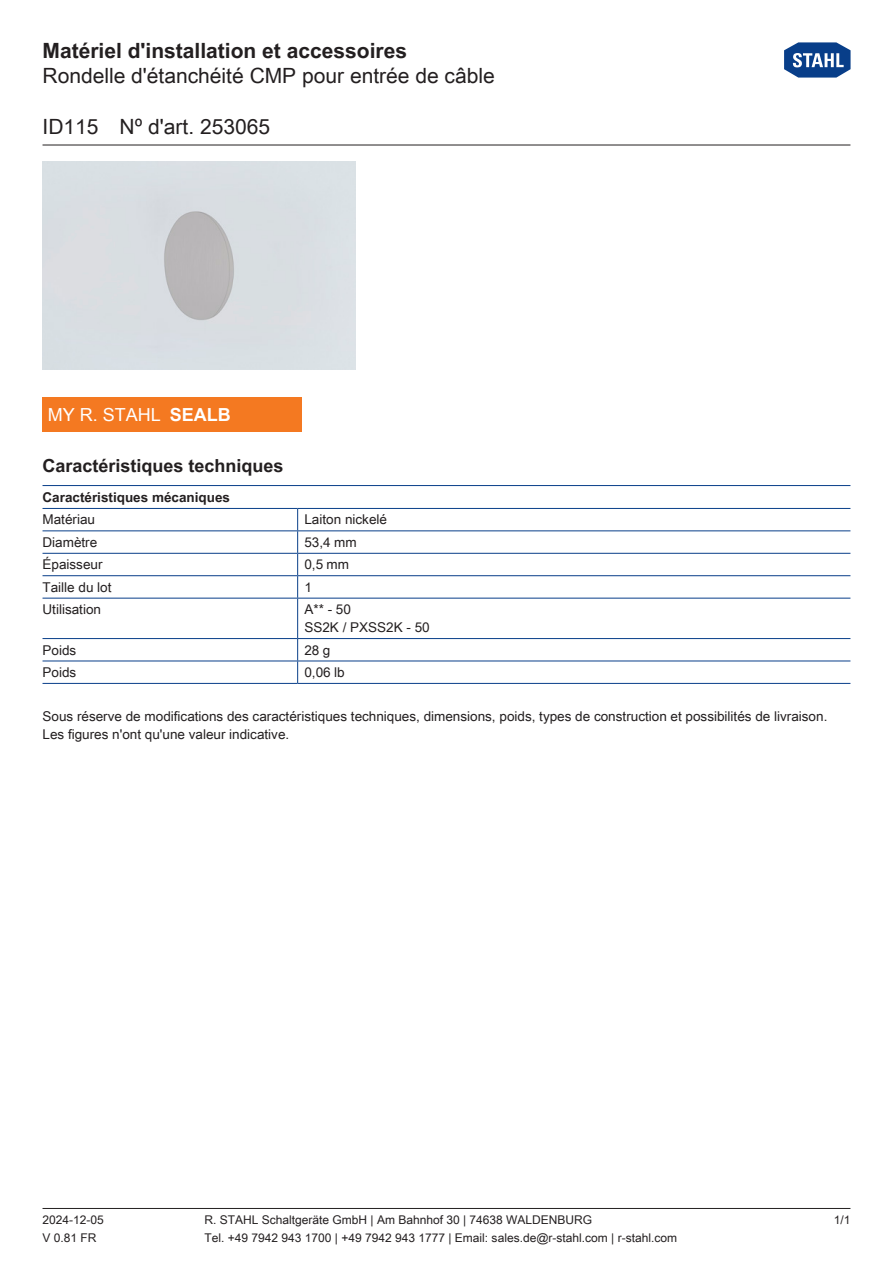
<style>
.page{position:relative;width:893px;height:1263px;background:#fff}
.page>*{position:absolute;margin:0;border:0;box-sizing:border-box;transform-origin:0 0}
.t1{font:21px "Arial Unicode MS";color:#231f20}
.t2{font:700 21px "Arial Unicode MS";color:#231f20}
.Table_Header_Technic{font:700 18px "Arial Unicode MS";color:#231f20}
.WebCode{font:18px "Arial Unicode MS";color:#fff}
._00_Basic_ParaStyle{font:13.5px/18px "Arial Unicode MS";color:#231f20}
.TabBody1stColumn{font:13.5px "Arial Unicode MS";color:#231f20}
.TabBodyLeft{font:13.5px "Arial Unicode MS";color:#231f20}
.TabHeader1stColumn{font:700 13.5px "Arial Unicode MS";color:#231f20}
.t3{font:12px "Arial Unicode MS";color:#231f20}
.s1{font-weight:700}
</style>
<div class="page">
<hr style="left:43px;top:1208px;width:807px;height:1px;background:#231f20">
<hr style="left:43px;top:145px;width:807px;height:1px;background:#231f20">
<svg style="left:784px;top:42px;width:67px;height:36px"></svg>
<hr style="left:43px;top:508px;width:255px;height:1px;background:#083e89">
<hr style="left:298px;top:508px;width:552px;height:1px;background:#083e89">
<hr style="left:43px;top:530px;width:255px;height:1px;background:#083e89">
<hr style="left:298px;top:530px;width:552px;height:1px;background:#083e89">
<hr style="left:43px;top:553px;width:255px;height:1px;background:#083e89">
<hr style="left:298px;top:553px;width:552px;height:1px;background:#083e89">
<hr style="left:43px;top:575px;width:255px;height:1px;background:#083e89">
<hr style="left:298px;top:575px;width:552px;height:1px;background:#083e89">
<svg style="left:297px;top:509px;width:1px;height:89px"></svg>
<hr style="left:43px;top:598px;width:255px;height:1px;background:#083e89">
<hr style="left:298px;top:598px;width:552px;height:1px;background:#083e89">
<hr style="left:297px;top:598px;width:1px;height:40px;background:#083e89">
<hr style="left:43px;top:638px;width:255px;height:1px;background:#083e89">
<hr style="left:298px;top:638px;width:552px;height:1px;background:#083e89">
<hr style="left:43px;top:660px;width:255px;height:1px;background:#083e89">
<hr style="left:43px;top:683px;width:255px;height:1px;background:#083e89">
<hr style="left:298px;top:660px;width:552px;height:1px;background:#083e89">
<hr style="left:298px;top:683px;width:552px;height:1px;background:#083e89">
<svg style="left:297px;top:639px;width:1px;height:44px"></svg>
<hr style="left:43px;top:485px;width:807px;height:1px;background:#083e89">
<img style="left:43px;top:162px;width:312px;height:208px">
<div style="left:43px;top:398px;width:259px;height:34px;background:#f47921"></div>
<h1 class="t2" style="left:43px;top:35px;width:366px">Matériel d'installation et accessoires</h1>
<h1 class="t1" style="left:43px;top:60px;width:454px">Rondelle d'étanchéité CMP pour entrée de câble</h1>
<h1 class="t1" style="left:43px;top:111px;width:229px">ID115 Nº d'art. 253065</h1>
<p class="WebCode" style="left:48px;top:402px;width:185px">MY R. STAHL <span class="s1">SEALB</span></p>
<p class="Table_Header_Technic" style="left:43px;top:453px;width:243px">Caractéristiques techniques</p>
<p class="TabHeader1stColumn" style="left:43px;top:487px;width:189px">Caractéristiques mécaniques</p>
<p class="TabBody1stColumn" style="left:43px;top:510px;width:54px">Matériau</p>
<p class="TabBodyLeft" style="left:304px;top:510px;width:84px">Laiton nickelé</p>
<p class="TabBody1stColumn" style="left:43px;top:532px;width:56px">Diamètre</p>
<p class="TabBodyLeft" style="left:304px;top:532px;width:54px">53,4 mm</p>
<p class="TabBody1stColumn" style="left:43px;top:555px;width:62px">Épaisseur</p>
<p class="TabBodyLeft" style="left:304px;top:555px;width:46px">0,5 mm</p>
<p class="TabBody1stColumn" style="left:43px;top:577px;width:71px">Taille du lot</p>
<p class="TabBodyLeft" style="left:304px;top:577px;width:9px">1</p>
<p class="TabBody1stColumn" style="left:43px;top:600px;width:60px">Utilisation</p>
<p class="TabBodyLeft" style="left:304px;top:600px;width:48px">A** - 50</p>
<p class="TabBodyLeft" style="left:304px;top:618px;width:127px">SS2K / PXSS2K - 50</p>
<p class="TabBody1stColumn" style="left:43px;top:640px;width:35px">Poids</p>
<p class="TabBodyLeft" style="left:304px;top:640px;width:27px">28 g</p>
<p class="TabBody1stColumn" style="left:43px;top:662px;width:35px">Poids</p>
<p class="TabBodyLeft" style="left:304px;top:662px;width:42px">0,06 lb</p>
<p class="_00_Basic_ParaStyle" style="left:43px;top:707px;width:786px">Sous réserve de modifications des caractéristiques techniques, dimensions, poids, types de construction et possibilités de livraison.<br>Les figures n'ont qu'une valeur indicative.</p>
<p class="t3" style="left:43px;top:1211px;width:63px">2024-12-05</p>
<p class="t3" style="left:205px;top:1211px;width:389px">R. STAHL Schaltgeräte GmbH | Am Bahnhof 30 | 74638 WALDENBURG</p>
<p class="t3" style="left:834px;top:1211px;width:18px">1/1</p>
<p class="t3" style="left:43px;top:1229px;width:56px">V 0.81 FR</p>
<p class="t3" style="left:205px;top:1229px;width:474px">Tel. +49 7942 943 1700 | +49 7942 943 1777 | Email: sales.de@r-stahl.com | r-stahl.com</p>
</div>
